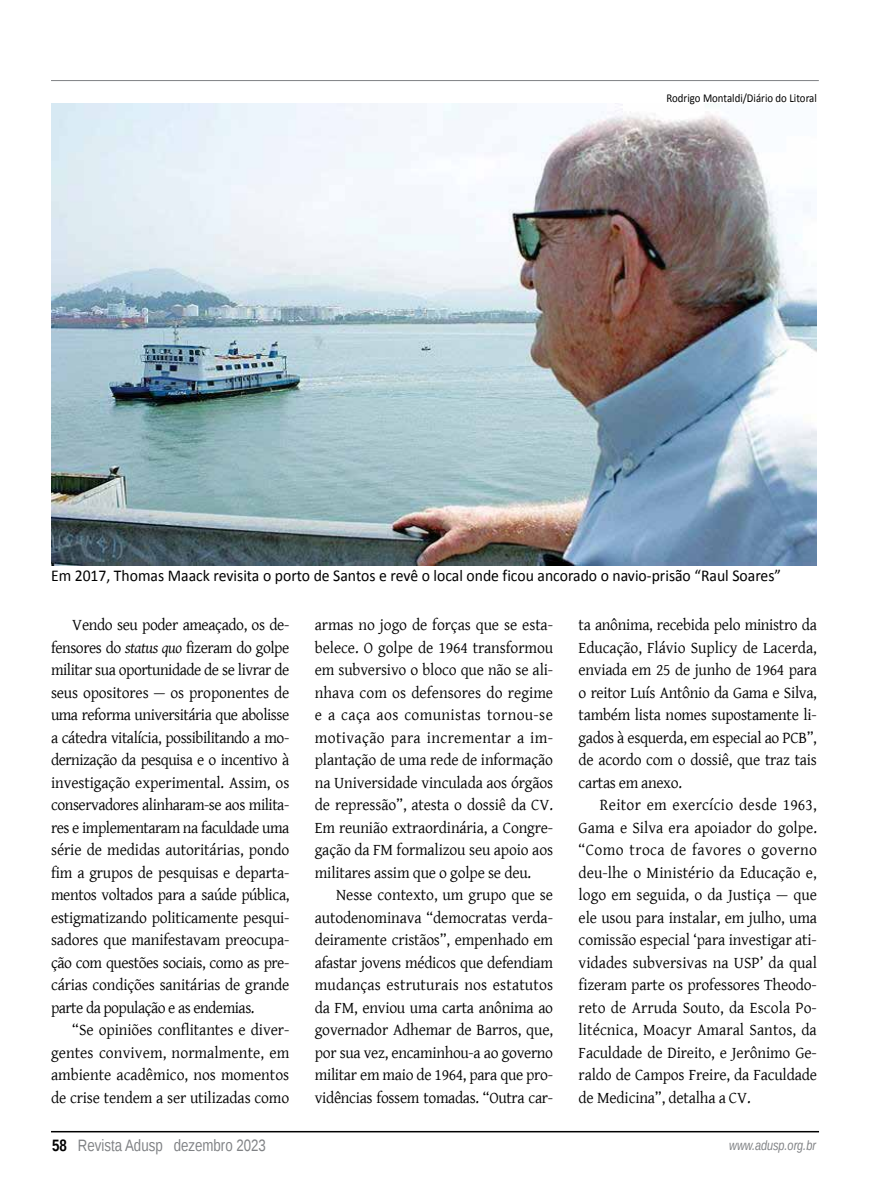
<style>
.page{position:relative;width:893px;height:1191px;background:#fff}
.page>*{position:absolute;margin:0;border:0;box-sizing:border-box;transform-origin:0 0}
.t1{font:16.5px/22.5px "Gentium Basic";letter-spacing:-.01em;color:#000;text-align:justify;scale:.95 1}
.t2{font:16.5px "Calibri";color:#000;scale:.95 1}
.t3{font:16.5px "Liberation Sans Narrow";color:#808285}
.t4{font:italic 13.5px "Liberation Sans Narrow";color:#808285}
.t5{font:12px "Calibri";color:#000;scale:.9 1}
.s1{font-style:italic}
.s2{font-weight:700;color:#000}
</style>
<div class="page">
<hr style="left:51px;top:1131px;width:768px;height:1px;background:#000">
<hr style="left:51px;top:80px;width:768px;height:1px;background:#808285">
<img style="left:51px;top:104px;width:766px;height:461px">
<p class="t5" style="left:667px;top:90px;width:168px">Rodrigo Montaldi/Diário do Litoral</p>
<p class="t2" style="left:51px;top:565px;width:770px">Em 2017, Thomas Maack revisita o porto de Santos e revê o local onde ficou ancorado o navio-prisão “Raul Soares”</p>
<p class="t1" style="left:51px;top:613px;width:252px;text-indent:21px">Vendo seu poder ameaçado, os de&shy;fensores do <span class="s1">status quo</span> fizeram do golpe militar sua oportunidade de se livrar de seus opositores — os proponentes de uma reforma universitária que abolisse a cátedra vitalícia, possibilitando a mo&shy;dernização da pesquisa e o incentivo à investigação experimental. Assim, os conservadores alinharam-se aos milita&shy;res e implementaram na faculdade uma série de medidas autoritárias, pondo fim a grupos de pesquisas e departa&shy;mentos voltados para a saúde pública, estigmatizando politicamente pesqui&shy;sadores que manifestavam preocupa&shy;ção com questões sociais, como as pre&shy;cárias condições sanitárias de grande parte da população e as endemias.</p>
<p class="t1" style="left:51px;top:1018px;width:252px;text-indent:21px">“Se opiniões conflitantes e diver&shy;gentes convivem, normalmente, em ambiente acadêmico, nos momentos de crise tendem a ser utilizadas como</p>
<p class="t1" style="left:315px;top:613px;width:252px">armas no jogo de forças que se esta&shy;belece. O golpe de 1964 transformou em subversivo o bloco que não se ali&shy;nhava com os defensores do regime e a caça aos comunistas tornou-se motivação para incrementar a im&shy;plantação de uma rede de informação na Universidade vinculada aos órgãos de repressão”, atesta o dossiê da CV.<br>Em reunião extraordinária, a Congre&shy;gação da FM formalizou seu apoio aos militares assim que o golpe se deu.</p>
<p class="t1" style="left:315px;top:883px;width:252px;text-indent:21px">Nesse contexto, um grupo que se autodenominava “democratas verda&shy;deiramente cristãos”, empenhado em afastar jovens médicos que defendiam mudanças estruturais nos estatutos da FM, enviou uma carta anônima ao governador Adhemar de Barros, que, por sua vez, encaminhou-a ao governo militar em maio de 1964, para que pro&shy;vidências fossem tomadas. “Outra car-</p>
<p class="t1" style="left:579px;top:613px;width:252px">ta anônima, recebida pelo ministro da Educação, Flávio Suplicy de Lacerda, enviada em 25 de junho de 1964 para o reitor Luís Antônio da Gama e Silva, também lista nomes supostamente li&shy;gados à esquerda, em especial ao PCB”, de acordo com o dossiê, que traz tais cartas em anexo.</p>
<p class="t1" style="left:579px;top:793px;width:252px;text-indent:21px">Reitor em exercício desde 1963, Gama e Silva era apoiador do golpe. “Como troca de favores o governo deu-lhe o Ministério da Educação e, logo em seguida, o da Justiça — que ele usou para instalar, em julho, uma comissão especial ‘para investigar ati&shy;vidades subversivas na USP’ da qual fizeram parte os professores Theodo&shy;reto de Arruda Souto, da Escola Po&shy;litécnica, Moacyr Amaral Santos, da Faculdade de Direito, e Jerônimo Ge&shy;raldo de Campos Freire, da Faculdade de Medicina”, detalha a CV.</p>
<p class="t3" style="left:52px;top:1135px;width:215px"><span class="s2">58</span> Revista Adusp dezembro 2023</p>
<p class="t4" style="left:729px;top:1136px;width:88px">www.adusp.org.br</p>
</div>
